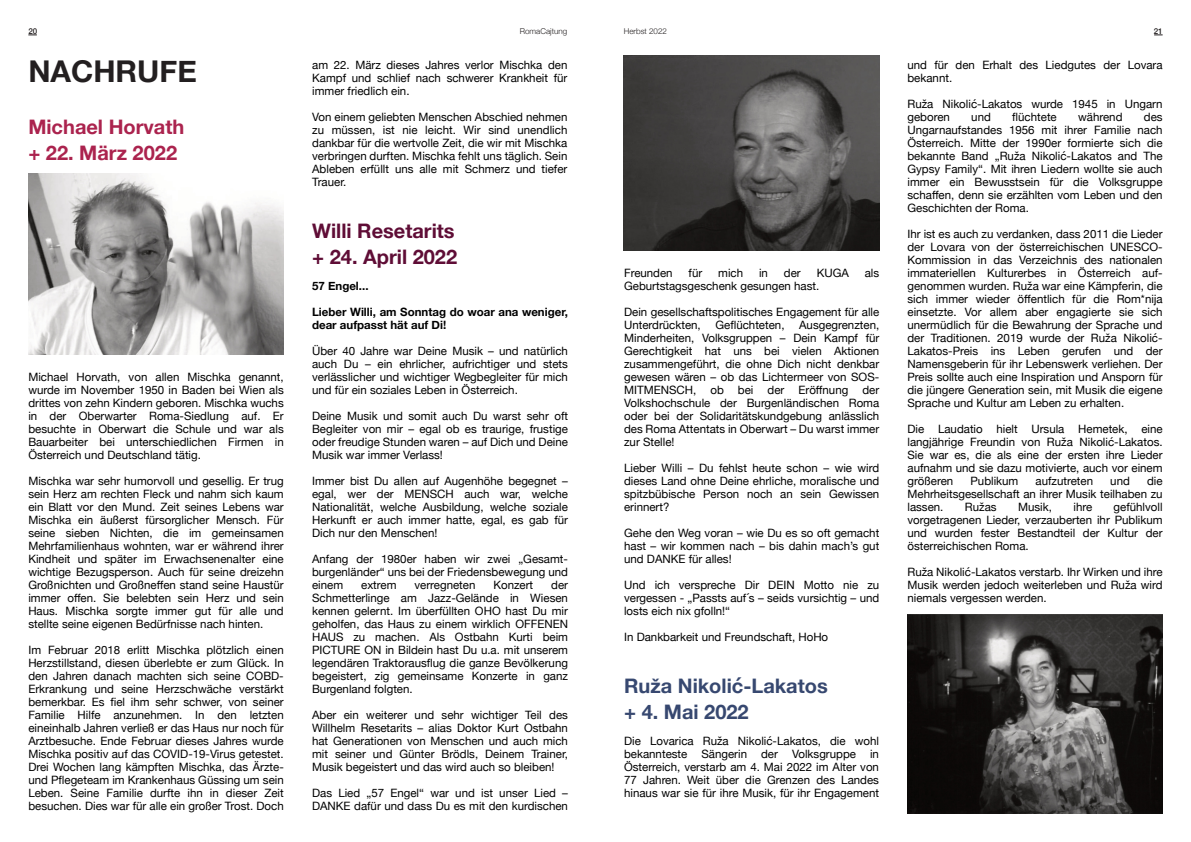
<style>
.page{position:relative;width:1191px;height:842px;background:#fff}
.page>*{position:absolute;margin:0;border:0;box-sizing:border-box;transform-origin:0 0}
.t1{font:700 30px "Helvetica Neue";color:#231f20}
.t2{font:700 20px/26px "Helvetica Neue";color:#374870}
.t3{font:700 20px/26px "Helvetica Neue";color:#5f0d36}
.t4{font:700 20px/26px "Helvetica Neue";color:#ab234e}
.t5{font:11.5px/13px "Helvetica Neue";color:#000;text-align:justify}
.t6{font:700 11.5px/13px "Helvetica Neue";color:#000}
.t7{font:300 8px "Helvetica Neue";color:#231f20}
.t8{font:500 8px "Helvetica Neue";color:#231f20}
</style>
<div class="page">
<img style="left:907px;top:615px;width:255px;height:199px">
<img style="left:28px;top:173px;width:255px;height:182px">
<img style="left:623px;top:56px;width:256px;height:195px">
<p class="t8" style="left:28px;top:26px;width:10px">20</p>
<p class="t7" style="left:520px;top:26px;width:49px">RomaCajtung</p>
<p class="t7" style="left:624px;top:26px;width:45px">Herbst 2022</p>
<p class="t8" style="left:1153px;top:26px;width:10px">21</p>
<h1 class="t1" style="left:28px;top:53px;width:170px">NACHRUFE</h1>
<h2 class="t4" style="left:28px;top:113px;width:157px">Michael Horvath + 22. März 2022</h2>
<p class="t5" style="left:28px;top:370px;width:257px">Michael Horvath, von allen Mischka genannt, wurde im November 1950 in Baden bei Wien als drittes von zehn Kindern geboren. Mischka wuchs in der Oberwarter Roma-Siedlung auf. Er besuchte in Oberwart die Schule und war als Bauarbeiter bei unterschiedlichen Firmen in Österreich und Deutschland tätig.</p>
<p class="t5" style="left:28px;top:474px;width:257px">Mischka war sehr humorvoll und gesellig. Er trug sein Herz am rechten Fleck und nahm sich kaum ein Blatt vor den Mund. Zeit seines Lebens war Mischka ein äußerst fürsorglicher Mensch. Für seine sieben Nichten, die im gemeinsamen Mehrfamilienhaus wohnten, war er während ihrer Kindheit und später im Erwachsenenalter eine wichtige Bezugsperson. Auch für seine dreizehn Großnichten und Großneffen stand seine Haustür immer offen. Sie belebten sein Herz und sein Haus. Mischka sorgte immer gut für alle und stellte seine eigenen Bedürfnisse nach hinten.</p>
<p class="t5" style="left:28px;top:643px;width:257px">Im Februar 2018 erlitt Mischka plötzlich einen Herzstillstand, diesen überlebte er zum Glück. In den Jahren danach machten sich seine COBD-Erkrankung und seine Herzschwäche verstärkt bemerkbar. Es fiel ihm sehr schwer, von seiner Familie Hilfe anzunehmen. In den letzten eineinhalb Jahren verließ er das Haus nur noch für Arztbesuche. Ende Februar dieses Jahres wurde Mischka positiv auf das COVID-19-Virus getestet.<br>Drei Wochen lang kämpften Mischka, das Ärzte&shy;und Pflegeteam im Krankenhaus Güssing um sein Leben. Seine Familie durfte ihn in dieser Zeit besuchen. Dies war für alle ein großer Trost. Doch</p>
<p class="t5" style="left:312px;top:58px;width:257px">am 22. März dieses Jahres verlor Mischka den Kampf und schlief nach schwerer Krankheit für immer friedlich ein.</p>
<p class="t5" style="left:312px;top:110px;width:257px">Von einem geliebten Menschen Abschied nehmen zu müssen, ist nie leicht. Wir sind unendlich dankbar für die wertvolle Zeit, die wir mit Mischka verbringen durften. Mischka fehlt uns täglich. Sein Ableben erfüllt uns alle mit Schmerz und tiefer Trauer.</p>
<h2 class="t3" style="left:312px;top:217px;width:146px">Willi Resetarits + 24. April 2022</h2>
<p class="t6" style="left:312px;top:279px;width:58px">57 Engel...</p>
<p class="t6" style="left:312px;top:305px;width:257px">Lieber Willi, am Sonntag do woar ana weniger, dear aufpasst hät auf Di!</p>
<p class="t5" style="left:312px;top:344px;width:257px">Über 40 Jahre war Deine Musik – und natürlich auch Du – ein ehrlicher, aufrichtiger und stets verlässlicher und wichtiger Wegbegleiter für mich und für ein soziales Leben in Österreich.</p>
<p class="t5" style="left:312px;top:409px;width:257px">Deine Musik und somit auch Du warst sehr oft Begleiter von mir – egal ob es traurige, frustige oder freudige Stunden waren – auf Dich und Deine Musik war immer Verlass!</p>
<p class="t5" style="left:312px;top:474px;width:257px">Immer bist Du allen auf Augenhöhe begegnet – egal, wer der MENSCH auch war, welche Nationalität, welche Ausbildung, welche soziale Herkunft er auch immer hatte, egal, es gab für Dich nur den Menschen!</p>
<p class="t5" style="left:312px;top:552px;width:257px">Anfang der 1980er haben wir zwei „Gesamt&shy;burgenländer“ uns bei der Friedensbewegung und einem</p>
<p class="t5" style="left:312px;top:578px;width:257px;text-indent:239px">der Schmetterlinge am Jazz-Gelände in Wiesen kennen gelernt. Im überfüllten OHO hast Du mir geholfen, das Haus zu einem wirklich OFFENEN HAUS zu machen. Als Ostbahn Kurti beim PICTURE ON in Bildein hast Du u.a. mit unserem legendären Traktorausflug die ganze Bevölkerung begeistert, zig gemeinsame Konzerte in ganz Burgenland folgten.</p>
<p class="t5" style="left:312px;top:708px;width:257px">Aber ein weiterer und sehr wichtiger Teil des Willhelm Resetarits – alias Doktor Kurt Ostbahn hat Generationen von Menschen und auch mich mit seiner und Günter Brödls, Deinem Trainer, Musik begeistert und das wird auch so bleiben!</p>
<p class="t5" style="left:312px;top:786px;width:257px">Das Lied „57 Engel“ war und ist unser Lied –<br>DANKE dafür und dass Du es mit den kurdischen</p>
<p class="t5" style="left:361px;top:578px;width:37px">extrem</p>
<p class="t5" style="left:414px;top:578px;width:62px">verregneten</p>
<p class="t5" style="left:493px;top:578px;width:41px">Konzert</p>
<p class="t5" style="left:624px;top:266px;width:50px">Freunden</p>
<p class="t5" style="left:688px;top:266px;width:15px">für</p>
<p class="t5" style="left:718px;top:266px;width:26px">mich</p>
<p class="t5" style="left:759px;top:266px;width:10px">in</p>
<p class="t5" style="left:784px;top:266px;width:18px">der</p>
<p class="t5" style="left:816px;top:266px;width:34px">KUGA</p>
<p class="t5" style="left:864px;top:266px;width:16px">als</p>
<p class="t5" style="left:624px;top:279px;width:197px">Geburtstagsgeschenk gesungen hast.</p>
<p class="t5" style="left:624px;top:305px;width:257px">Dein gesellschaftspolitisches Engagement für alle<br>Unterdrückten,</p>
<p class="t5" style="left:715px;top:318px;width:71px">Geflüchteten,</p>
<p class="t5" style="left:624px;top:318px;width:257px;text-indent:175px">Ausgegrenzten, Minderheiten, Volksgruppen – Dein Kampf für Gerechtigkeit hat uns bei vielen Aktionen zusammengeführt, die ohne Dich nicht denkbar gewesen wären – ob das Lichtermeer von SOS-MITMENSCH, ob bei der Eröffnung der Volkshochschule der Burgenländischen Roma oder bei der Solidaritätskundgebung anlässlich des Roma Attentats in Oberwart – Du warst immer zur Stelle!</p>
<p class="t5" style="left:624px;top:461px;width:257px">Lieber Willi – Du fehlst heute schon – wie wird dieses Land ohne Deine ehrliche, moralische und spitzbübische Person noch an sein Gewissen erinnert?</p>
<p class="t5" style="left:624px;top:526px;width:257px">Gehe den Weg voran – wie Du es so oft gemacht hast – wir kommen nach – bis dahin mach’s gut und DANKE für alles!</p>
<p class="t5" style="left:624px;top:578px;width:257px">Und ich verspreche Dir DEIN Motto nie zu vergessen - „Passts auf´s – seids vursichtig – und losts eich nix gfolln!“</p>
<p class="t5" style="left:624px;top:630px;width:206px">In Dankbarkeit und Freundschaft, HoHo</p>
<h2 class="t2" style="left:624px;top:672px;width:205px">Ruža Nikolić-Lakatos + 4. Mai 2022</h2>
<p class="t5" style="left:624px;top:734px;width:256px">Die Lovarica Ruža Nikolić-Lakatos, die wohl bekannteste Sängerin der Volksgruppe in Österreich, verstarb am 4. Mai 2022 im Alter von 77 Jahren. Weit über die Grenzen des Landes hinaus war sie für ihre Musik, für ihr Engagement</p>
<p class="t5" style="left:907px;top:58px;width:257px">und für den Erhalt des Liedgutes der Lovara bekannt.</p>
<p class="t5" style="left:907px;top:97px;width:257px">Ruža Nikolić-Lakatos wurde 1945 in Ungarn geboren</p>
<p class="t5" style="left:971px;top:110px;width:21px">und</p>
<p class="t5" style="left:1012px;top:110px;width:46px">flüchtete</p>
<p class="t5" style="left:1078px;top:110px;width:46px">während</p>
<p class="t5" style="left:907px;top:110px;width:257px;text-indent:236px">des Ungarnaufstandes 1956 mit ihrer Familie nach Österreich. Mitte der 1990er formierte sich die bekannte Band „Ruža Nikolić-Lakatos and The Gypsy Family“. Mit ihren Liedern wollte sie auch immer ein Bewusstsein für die Volksgruppe schaffen, denn sie erzählten vom Leben und den Geschichten der Roma.</p>
<p class="t5" style="left:907px;top:227px;width:257px">Ihr ist es auch zu verdanken, dass 2011 die Lieder der Lovara von der österreichischen UNESCO-Kommission in das Verzeichnis des nationalen immateriellen Kulturerbes in Österreich auf&shy;genommen wurden. Ruža war eine Kämpferin, die sich immer wieder öffentlich für die Rom*nĳa einsetzte. Vor allem aber engagierte sie sich unermüdlich für die Bewahrung der Sprache und der Traditionen. 2019 wurde der Ruža Nikolić-Lakatos-Preis ins Leben gerufen und der Namensgeberin für ihr Lebenswerk verliehen. Der Preis sollte auch eine Inspiration und Ansporn für die jüngere Generation sein, mit Musik die eigene Sprache und Kultur am Leben zu erhalten.</p>
<p class="t5" style="left:907px;top:422px;width:257px">Die Laudatio hielt Ursula Hemetek, eine langjährige Freundin von Ruža Nikolić-Lakatos.<br>Sie war es, die als eine der ersten ihre Lieder aufnahm und sie dazu motivierte, auch vor einem größeren</p>
<p class="t5" style="left:970px;top:474px;width:49px">Publikum</p>
<p class="t5" style="left:1035px;top:474px;width:59px">aufzutreten</p>
<p class="t5" style="left:1110px;top:474px;width:21px">und</p>
<p class="t5" style="left:907px;top:474px;width:257px;text-indent:239px">die Mehrheitsgesellschaft an ihrer Musik teilhaben zu lassen.</p>
<p class="t5" style="left:965px;top:500px;width:33px">Ružas</p>
<p class="t5" style="left:1018px;top:500px;width:35px">Musik,</p>
<p class="t5" style="left:1073px;top:500px;width:20px">ihre</p>
<p class="t5" style="left:907px;top:500px;width:257px;text-indent:206px">gefühlvoll vorgetragenen Lieder, verzauberten ihr Publikum und wurden fester Bestandteil der Kultur der österreichischen Roma.</p>
<p class="t5" style="left:907px;top:565px;width:257px">Ruža Nikolić-Lakatos verstarb. Ihr Wirken und ihre Musik werden jedoch weiterleben und Ruža wird niemals vergessen werden.</p>
</div>
